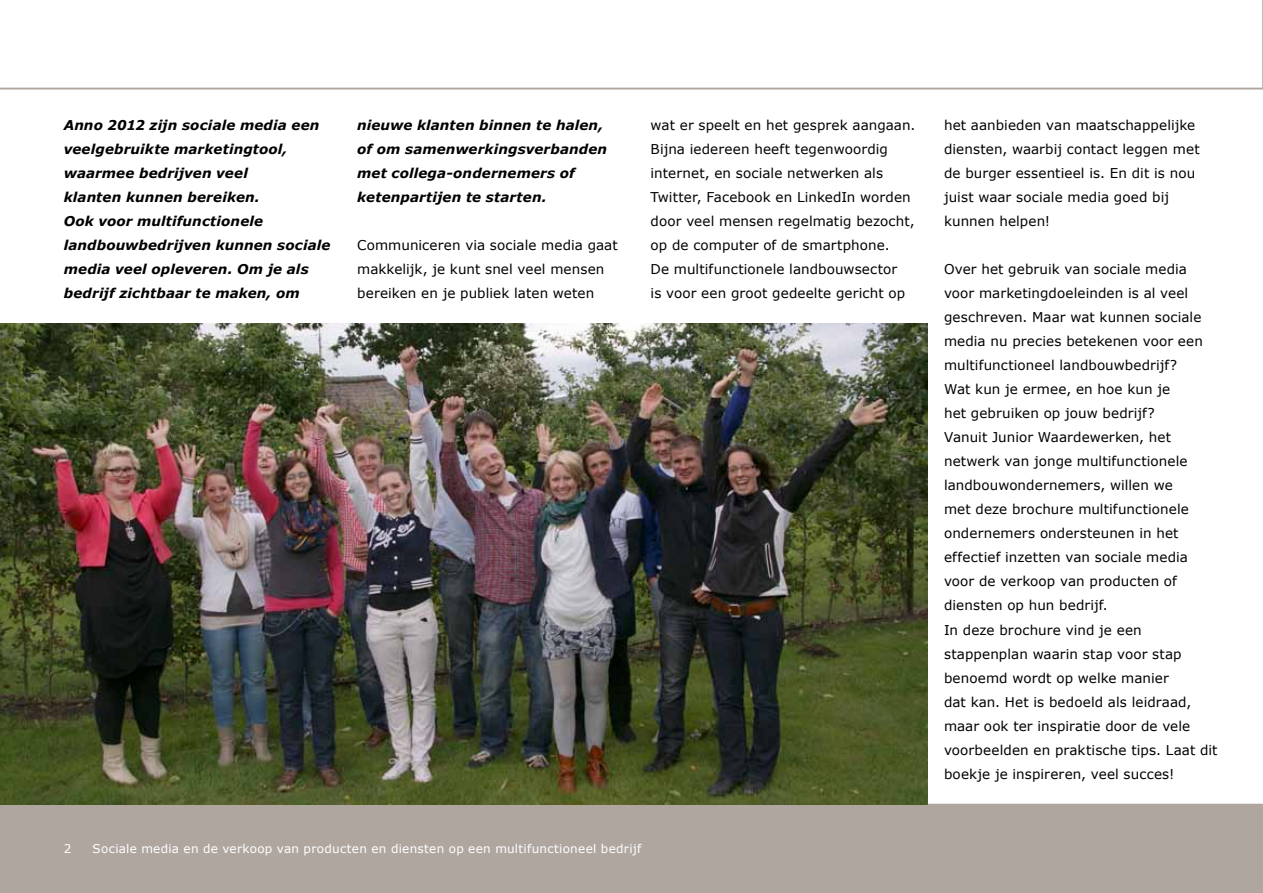
<style>
.page{position:relative;width:1263px;height:893px;background:#fff}
.page>*{position:absolute;margin:0;border:0;box-sizing:border-box;transform-origin:0 0}
.t1{font:13.5px/24px "Verdana";letter-spacing:.005em;color:#000}
.t2{font:italic 700 13.5px/24px "Verdana";letter-spacing:.005em;color:#000}
.t3{font:12px "Verdana";letter-spacing:.025em;color:#fff}
</style>
<div class="page">
<div style="left:0;top:804px;width:1263px;height:89px;background:#afa6a0"></div>
<img style="left:0;top:323px;width:927px;height:481px">
<svg style="left:0;top:0;width:1263px;height:89px"></svg>
<p class="t2" style="left:64px;top:113px;width:268px">Anno 2012 zijn sociale media een veelgebruikte marketingtool, waarmee bedrijven veel<br>klanten kunnen bereiken.<br>Ook voor multifunctionele landbouwbedrijven kunnen sociale media veel opleveren. Om je als bedrijf zichtbaar te maken, om</p>
<p class="t2" style="left:357px;top:113px;width:251px">nieuwe klanten binnen te halen, of om samenwerkingsverbanden met collega-ondernemers of ketenpartijen te starten.</p>
<p class="t1" style="left:357px;top:233px;width:262px">Communiceren via sociale media gaat makkelijk, je kunt snel veel mensen bereiken en je publiek laten weten</p>
<p class="t1" style="left:651px;top:113px;width:266px">wat er speelt en het gesprek aangaan.<br>Bijna iedereen heeft tegenwoordig internet, en sociale netwerken als Twitter, Facebook en LinkedIn worden door veel mensen regelmatig bezocht, op de computer of de smartphone.<br>De multifunctionele landbouwsector<br>is voor een groot gedeelte gericht op</p>
<p class="t1" style="left:944px;top:113px;width:257px">het aanbieden van maatschappelijke diensten, waarbij contact leggen met de burger essentieel is. En dit is nou juist waar sociale media goed bij kunnen helpen!</p>
<p class="t1" style="left:944px;top:257px;width:275px">Over het gebruik van sociale media voor marketingdoeleinden is al veel geschreven. Maar wat kunnen sociale media nu precies betekenen voor een multifunctioneel landbouwbedrijf?<br>Wat kun je ermee, en hoe kun je<br>het gebruiken op jouw bedrijf?<br>Vanuit Junior Waardewerken, het netwerk van jonge multifunctionele landbouwondernemers, willen we<br>met deze brochure multifunctionele ondernemers ondersteunen in het effectief inzetten van sociale media voor de verkoop van producten of diensten op hun bedrijf.<br>In deze brochure vind je een stappenplan waarin stap voor stap benoemd wordt op welke manier<br>dat kan. Het is bedoeld als leidraad, maar ook ter inspiratie door de vele voorbeelden en praktische tips. Laat dit boekje je inspireren, veel succes!</p>
<p class="t3" style="left:64px;top:840px;width:9px">2</p>
<p class="t3" style="left:93px;top:840px;width:550px">Sociale media en de verkoop van producten en diensten op een multifunctioneel bedrijf</p>
</div>
